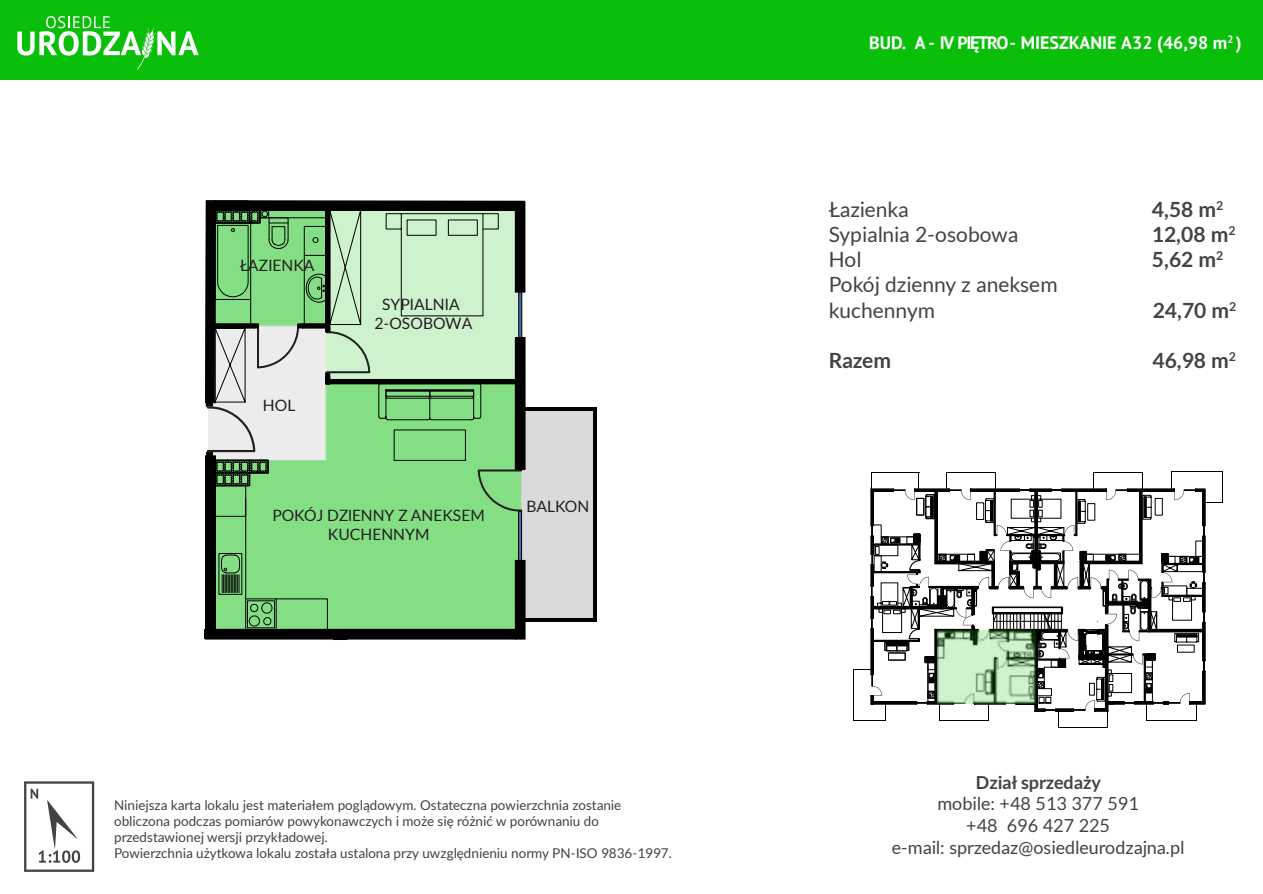
<style>
.page{position:relative;width:1263px;height:894px;background:#fff}
.page>*{position:absolute;margin:0;border:0;box-sizing:border-box;transform-origin:0 0}
.t1{font:21px/25.2px "Lato";color:#424343}
.t2{font:700 21px "Lato";color:#424343}
.t3{font:18px/21.6px "Lato";color:#424343;text-align:center}
.t4{font:700 18px "PT Sans";color:#fdfefe}
.t5{font:700 18px "Lato";letter-spacing:-.01em;color:#424343}
.t6{font:15.6px/18.8px "Lato";color:#231f20;text-align:center}
.t7{font:15.6px "Lato";letter-spacing:-.02em;color:#231f20}
.t8{font:13.5px/16.2px "Lato";color:#424343}
</style>
<div class="page">
<svg style="left:24px;top:781px;width:70px;height:91px"></svg>
<div style="left:0;top:0;width:1263px;height:80px;background:#0abf0a"></div>
<svg style="left:17px;top:16px;width:182px;height:54px"></svg>
<img style="left:216px;top:205px;width:379px;height:424px">
<svg style="left:518px;top:512px;width:4px;height:48px"></svg>
<hr style="left:515px;top:561px;width:1px;height:78px;background:#000">
<hr style="left:524px;top:561px;width:2px;height:78px;background:#000">
<hr style="left:524px;top:338px;width:2px;height:131px;background:#000">
<hr style="left:206px;top:638px;width:310px;height:2px;background:#000">
<hr style="left:215px;top:629px;width:301px;height:1px;background:#000">
<hr style="left:214px;top:456px;width:2px;height:174px;background:#000">
<hr style="left:245px;top:498px;width:1px;height:101px;background:#000">
<div style="left:219px;top:553px;width:23px;height:42px;border:1px solid #000"></div>
<svg style="left:221px;top:554px;width:19px;height:39px"></svg>
<div style="left:247px;top:600px;width:28px;height:28px;border:1px solid #000"></div>
<div style="left:245px;top:599px;width:32px;height:31px;border:1px solid #000"></div>
<div style="left:215px;top:485px;width:31px;height:32px;border:1px solid #000"></div>
<svg style="left:248px;top:598px;width:80px;height:32px;background:#6eba6e"></svg>
<div style="left:205px;top:456px;width:10px;height:176px;background:#010101"></div>
<div style="left:205px;top:630px;width:316px;height:9px;background:#010101"></div>
<hr style="left:520px;top:619px;width:77px;height:3px;background:#010101">
<hr style="left:520px;top:408px;width:77px;height:3px;background:#010101">
<hr style="left:594px;top:408px;width:3px;height:214px;background:#010101">
<svg style="left:205px;top:200px;width:320px;height:312px;background:#96c596"></svg>
<div style="left:516px;top:561px;width:9px;height:78px;background:#010101"></div>
<hr style="left:1058px;top:727px;width:50px;height:1px;background:#010101">
<svg style="left:853px;top:471px;width:370px;height:256px"></svg>
<img style="left:937px;top:630px;width:99px;height:73px">
<p class="t7" style="left:240px;top:259px;width:76px">ŁAZIENKA</p>
<p class="t6" style="left:263px;top:396px;width:34px">HOL</p>
<p class="t6" style="left:375px;top:296px;width:99px">SYPIALNIA<br>2-OSOBOWA</p>
<p class="t6" style="left:273px;top:507px;width:214px">POKÓJ DZIENNY Z ANEKSEM<br>KUCHENNYM</p>
<p class="t6" style="left:526px;top:497px;width:64px">BALKON</p>
<p class="t8" style="left:114px;top:797px;width:559px">Niniejsza karta lokalu jest materiałem poglądowym. Ostateczna powierzchnia zostanie obliczona podczas pomiarów powykonawczych i może się różnić w porównaniu do przedstawionej wersji przykładowej.<br>Powierzchnia użytkowa lokalu została ustalona przy uwzględnieniu normy PN-ISO 9836-1997.</p>
<h2 class="t4" style="left:869px;top:36px;width:374px">BUD. A - IV PIĘTRO- MIESZKANIE A32 (46,98 m<sup>2</sup> )</h2>
<h1 class="t1" style="left:829px;top:198px;width:82px">Łazienka</h1>
<h1 class="t2" style="left:1152px;top:200px;width:73px">4,58 m<sup>2</sup></h1>
<h1 class="t1" style="left:829px;top:223px;width:191px">Sypialnia 2-osobowa</h1>
<h1 class="t2" style="left:1152px;top:225px;width:85px">12,08 m<sup>2</sup></h1>
<h1 class="t1" style="left:829px;top:248px;width:35px">Hol</h1>
<h1 class="t2" style="left:1152px;top:250px;width:73px">5,62 m<sup>2</sup></h1>
<h1 class="t1" style="left:829px;top:273px;width:230px">Pokój dzienny z aneksem kuchennym</h1>
<h1 class="t2" style="left:1153px;top:301px;width:85px">24,70 m<sup>2</sup></h1>
<h1 class="t2" style="left:829px;top:351px;width:64px">Razem</h1>
<h1 class="t2" style="left:1152px;top:351px;width:85px">46,98 m<sup>2</sup></h1>
<h2 class="t5" style="left:976px;top:774px;width:126px">Dział sprzedaży</h2>
<h2 class="t3" style="left:892px;top:794px;width:295px">mobile: +48 513 377 591<br>+48 696 427 225<br>e-mail: sprzedaz@osiedleurodzajna.pl</h2>
</div>
